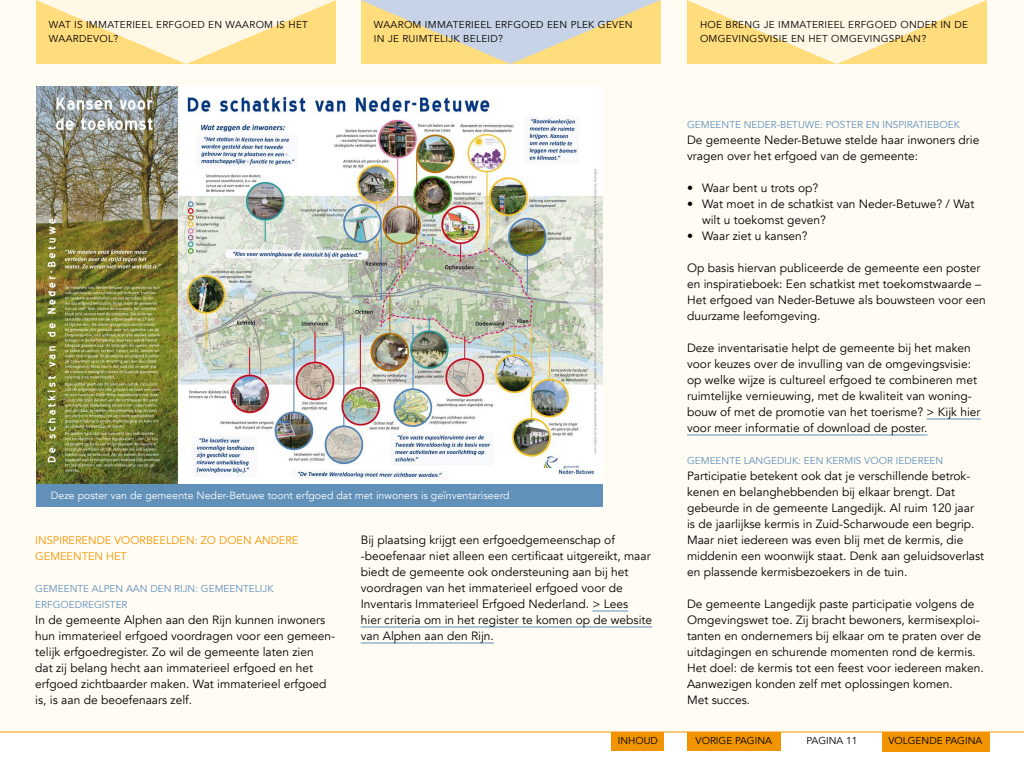
<style>
.page{position:relative;width:1024px;height:768px;background:#fff}
.page>*{position:absolute;margin:0;border:0;box-sizing:border-box;transform-origin:0 0}
.plat{font:12px/16px "Avenir";color:#000}
.plat-2{font:italic 12px/16px "Avenir";color:#000}
.plat_-15{font:12px/16px "Avenir";color:#000}
.tk_kap_vet{font:900 11px/16px "Avenir";color:#f29400}
.fotobijschrift{font:500 10.6px "Avenir";color:#fff}
.t1{font:500 10px/14px "Avenir";letter-spacing:.03em;color:#000}
.ttk{font:900 10px "Avenir";color:#6190b9}
.t2{font:900 10px/14px "Avenir";letter-spacing:.03em;color:#000}
.plat-3{font:900 10px "Avenir";color:#6190b9}
.t3{font:500 10px "Avenir";color:#000}
.s1{font-style:normal}
</style>
<div class="page">
<div style="left:0;top:0;width:1024px;height:732px;background:#fffcf4"></div>
<hr style="left:0;top:732px;width:1024px;height:1px;background:#f29400">
<hr style="left:592px;top:611px;width:36px;height:1px;background:#6190b9">
<hr style="left:361px;top:627px;width:291px;height:1px;background:#6190b9">
<hr style="left:361px;top:643px;width:133px;height:1px;background:#6190b9">
<hr style="left:927px;top:419px;width:54px;height:1px;background:#6190b9">
<hr style="left:687px;top:435px;width:241px;height:1px;background:#6190b9">
<img style="left:36px;top:87px;width:567px;height:397px">
<div style="left:36px;top:484px;width:567px;height:23px;background:#6190b9"></div>
<div style="left:687px;top:732px;width:93px;height:19px;background:#f29400"></div>
<div style="left:882px;top:732px;width:108px;height:19px;background:#f29400"></div>
<div style="left:611px;top:732px;width:53px;height:19px;background:#f29400"></div>
<svg style="left:36px;top:0;width:300px;height:64px"></svg>
<svg style="left:361px;top:0;width:299px;height:64px;background:#e2d7b1"></svg>
<svg style="left:687px;top:0;width:300px;height:64px"></svg>
<p class="t1" style="left:49px;top:18px;width:260px">WAT IS IMMATERIEEL ERFGOED EN WAAROM IS HET<br>WAARDEVOL?</p>
<p class="t2" style="left:374px;top:18px;width:260px">WAAROM IMMATERIEEL ERFGOED EEN PLEK GEVEN<br>IN JE RUIMTELIJK BELEID?</p>
<p class="t1" style="left:700px;top:18px;width:270px">HOE BRENG JE IMMATERIEEL ERFGOED ONDER IN DE<br>OMGEVINGSVISIE EN HET OMGEVINGSPLAN?</p>
<p class="fotobijschrift" style="left:51px;top:489px;width:460px">Deze poster van de gemeente Neder-Betuwe toont erfgoed dat met inwoners is geïnventariseerd</p>
<p class="tk_kap_vet" style="left:35px;top:532px;width:265px">INSPIRERENDE VOORBEELDEN: ZO DOEN ANDERE<br>GEMEENTEN HET</p>
<p class="ttk" style="left:35px;top:583px;width:240px">GEMEENTE ALPEN AAN DEN RIJN: GEMEENTELIJK</p>
<p class="ttk" style="left:35px;top:599px;width:94px">ERFGOEDREGISTER</p>
<p class="plat" style="left:35px;top:612px;width:302px">In de gemeente Alphen aan den Rijn kunnen inwoners hun immaterieel erfgoed voordragen voor een gemeen&shy;telijk erfgoedregister. Zo wil de gemeente laten zien<br>dat zij belang hecht aan immaterieel erfgoed en het erfgoed zichtbaarder maken. Wat immaterieel erfgoed is, is aan de beoefenaars zelf.</p>
<p class="plat" style="left:361px;top:532px;width:256px">Bij plaatsing krijgt een erfgoedgemeenschap of</p>
<p class="plat" style="left:361px;top:548px;width:291px">-beoefenaar niet alleen een certificaat uitgereikt, maar biedt de gemeente ook ondersteuning aan bij het</p>
<p class="plat" style="left:361px;top:580px;width:293px">voordragen van het immaterieel erfgoed voor de Inventaris Immaterieel Erfgoed Nederland. &gt; Lees<br>hier criteria om in het register te komen op de website van Alphen aan den Rijn.</p>
<p class="plat-3" style="left:687px;top:119px;width:274px">GEMEENTE NEDER-BETUWE: POSTER EN INSPIRATIEBOEK</p>
<p class="plat" style="left:687px;top:132px;width:294px">De gemeente Neder-Betuwe stelde haar inwoners drie vragen over het erfgoed van de gemeente:</p>
<p class="plat_-15" style="left:687px;top:180px;width:133px">• Waar bent u trots op?</p>
<p class="plat_-15" style="left:702px;top:196px;width:274px;text-indent:-15px">• Wat moet in de schatkist van Neder-Betuwe? / Wat wilt u toekomst geven?</p>
<p class="plat_-15" style="left:687px;top:228px;width:122px">• Waar ziet u kansen?</p>
<p class="plat-2" style="left:687px;top:260px;width:300px"><span class="s1">Op basis hiervan publiceerde de gemeente een poster en inspiratieboek:</span> Een schatkist met toekomstwaarde – Het erfgoed van Neder-Betuwe als bouwsteen voor een duurzame leefomgeving.</p>
<p class="plat" style="left:687px;top:340px;width:295px">Deze inventarisatie helpt de gemeente bij het maken voor keuzes over de invulling van de omgevingsvisie: op welke wijze is cultureel erfgoed te combineren met ruimtelijke vernieuwing, met de kwaliteit van woning&shy;bouw of met de promotie van het toerisme? &gt; Kijk hier voor meer informatie of download de poster.</p>
<p class="ttk" style="left:687px;top:455px;width:258px">GEMEENTE LANGEDIJK: EEN KERMIS VOOR IEDEREEN</p>
<p class="plat" style="left:687px;top:468px;width:299px">Participatie betekent ook dat je verschillende betrok&shy;kenen en belanghebbenden bij elkaar brengt. Dat gebeurde in de gemeente Langedijk. Al ruim 120 jaar is de jaarlijkse kermis in Zuid-Scharwoude een begrip.<br>Maar niet iedereen was even blij met de kermis, die middenin een woonwijk staat. Denk aan geluidsoverlast en plassende kermisbezoekers in de tuin.</p>
<p class="plat" style="left:687px;top:596px;width:298px">De gemeente Langedijk paste participatie volgens de Omgevingswet toe. Zij bracht bewoners, kermisexploi&shy;tanten en ondernemers bij elkaar om te praten over de uitdagingen en schurende momenten rond de kermis.<br>Het doel: de kermis tot een feest voor iedereen maken.<br>Aanwezigen konden zelf met oplossingen komen.</p>
<p class="plat" style="left:687px;top:692px;width:65px">Met succes.</p>
<p class="t3" style="left:807px;top:735px;width:52px">PAGINA 11</p>
<p class="t2" style="left:618px;top:734px;width:42px">INHOUD</p>
<p class="t3" style="left:696px;top:735px;width:78px">VORIGE PAGINA</p>
<p class="t3" style="left:888px;top:735px;width:95px">VOLGENDE PAGINA</p>
</div>
